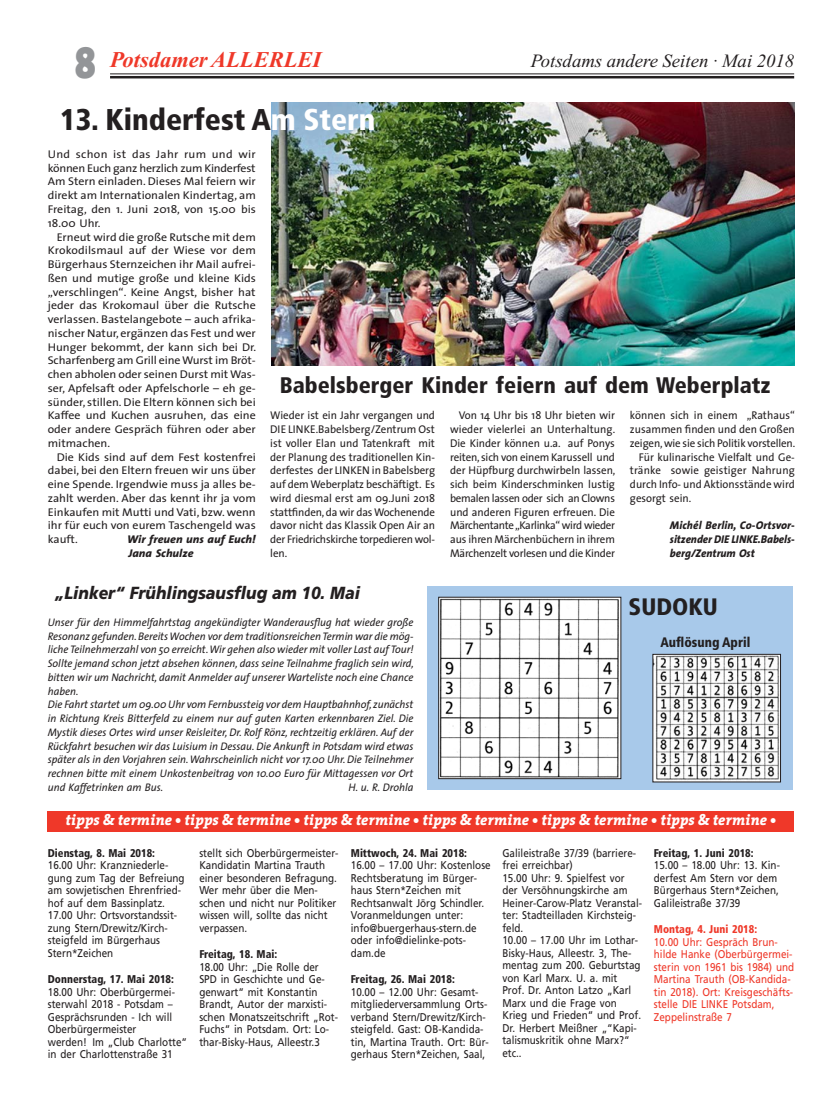
<style>
.page{position:relative;width:833px;height:1117px;background:#fff}
.page>*{position:absolute;margin:0;border:0;box-sizing:border-box;transform-origin:0 0}
.t1{font:45px "The Sans Black Expert";color:#939598;scale:.85 1}
.t2{font:900 condensed 30px "Frutiger";color:#231f20}
.t3{font:900 condensed 23.75px "Frutiger";color:#231f20}
.t4{font:900 condensed 22.5px "Frutiger";color:#231f20}
.t5{font:italic 700 22.5px "Times New Roman";color:#ef3829}
.t6{font:italic 18.75px "Times New Roman";color:#231f20}
.t7{font:italic 900 17.5px "Frutiger";color:#231f20;scale:.9 1}
.t8{font:italic 800 15px "The Serif";color:#fff}
.t9{font:900 condensed 13.75px "Frutiger";color:#231f20;scale:.95 1}
.t10{font:11.25px/12.5px "Frutiger";color:#231f20;scale:.88 1}
.t11{font:11.25px/13.8px "The Sans";color:#231f20;text-align:justify;scale:1.06 1}
.t12{font:11.25px/13.8px "The Sans";color:#231f20;text-align:justify}
.t13{font:11.25px/12.5px "Frutiger";color:#ef3829;scale:.88 1}
.t14{font:900 condensed 11.25px "Frutiger";color:#231f20;scale:.95 1}
.t15{font:italic 800 11.25px/13.8px "The Sans";color:#231f20;text-align:justify}
.t16{font:italic 800 11.25px/13.8px "The Sans";color:#231f20;scale:1.06 1}
.t17{font:900 condensed 11.25px "Frutiger";color:#ef3829;scale:.95 1}
.t18{font:italic 11px/13.8px "The Sans";color:#231f20;scale:.96 1}
.s1{color:#fff}
</style>
<div class="page">
<hr style="left:110px;top:73px;width:684px;height:1px;background:#231f20">
<hr style="left:110px;top:76px;width:684px;height:2px;background:#231f20">
<div style="left:48px;top:811px;width:746px;height:20px;background:#ef3829"></div>
<div style="left:427px;top:586px;width:365px;height:203px;background:#a8c9ea"></div>
<img style="left:440px;top:598px;width:179px;height:178px">
<div style="left:438px;top:596px;width:183px;height:182px;border:1px solid #231f20"></div>
<img style="left:654px;top:655px;width:125px;height:125px">
<div style="left:652px;top:653px;width:129px;height:129px;border:1px solid #231f20"></div>
<img style="left:271px;top:102px;width:524px;height:263px">
<h1 class="t1" style="left:75px;top:36px;width:26px">8</h1>
<h3 class="t5" style="left:110px;top:52px;width:213px">Potsdamer ALLERLEI</h3>
<h3 class="t6" style="left:531px;top:54px;width:265px">Potsdams andere Seiten · Mai 2018</h3>
<h2 class="t2" style="left:60px;top:107px;width:317px">13. Kinderfest A<span class="s1">m Stern</span></h2>
<p class="t11" style="left:48px;top:148px;width:198px">Und schon ist das Jahr rum und wir können Euch ganz herzlich zum Kinderfest Am Stern einladen. Dieses Mal feiern wir direkt am Internationalen Kindertag, am Freitag, den 1. Juni 2018, von 15.00 bis 18.00 Uhr.</p>
<p class="t11" style="left:48px;top:231px;width:198px;text-indent:9px">Erneut wird die große Rutsche mit dem Krokodilsmaul auf der Wiese vor dem Bürgerhaus Sternzeichen ihr Mail aufrei&shy;ßen und mutige große und kleine Kids „verschlingen“. Keine Angst, bisher hat jeder das Krokomaul über die Rutsche verlassen. Bastelangebote – auch afrika&shy;nischer Natur, ergänzen das Fest und wer Hunger bekommt, der kann sich bei Dr.<br>Scharfenberg am Grill eine Wurst im Bröt&shy;chen abholen oder seinen Durst mit Was&shy;ser, Apfelsaft oder Apfelschorle – eh ge&shy;sünder, stillen. Die Eltern können sich bei Kaffee und Kuchen ausruhen, das eine oder andere Gespräch führen oder aber mitmachen.</p>
<p class="t11" style="left:48px;top:451px;width:198px;text-indent:9px">Die Kids sind auf dem Fest kostenfrei dabei, bei den Eltern freuen wir uns über eine Spende. Irgendwie muss ja alles be&shy;zahlt werden. Aber das kennt ihr ja vom Einkaufen mit Mutti und Vati, bzw. wenn ihr für euch von eurem Taschengeld was kauft.</p>
<p class="t16" style="left:127px;top:533px;width:123px">Wir freuen uns auf Euch!<br>Jana Schulze</p>
<h3 class="t4" style="left:280px;top:376px;width:492px">Babelsberger Kinder feiern auf dem Weberplatz</h3>
<p class="t12" style="left:270px;top:410px;width:166px">Wieder ist ein Jahr vergangen und DIE LINKE.Babelsberg/Zentrum Ost ist voller Elan und Tatenkraft mit der Planung des traditionellen Kin&shy;derfestes der LINKEN in Babelsberg auf dem Weberplatz beschäftigt. Es wird diesmal erst am 09.Juni 2018 stattfinden, da wir das Wochenende davor nicht das Klassik Open Air an der Friedrichskirche torpedieren wol&shy;len.</p>
<p class="t12" style="left:450px;top:410px;width:167px;text-indent:9px">Von 14 Uhr bis 18 Uhr bieten wir wieder vielerlei an Unterhaltung.<br>Die Kinder können u.a. auf Ponys reiten, sich von einem Karussell und der Hüpfburg durchwirbeln lassen, sich beim Kinderschminken lustig bemalen lassen oder sich an Clowns und anderen Figuren erfreuen. Die Märchentante „Karlinka“ wird wieder aus ihren Märchenbüchern in ihrem Märchenzelt vorlesen und die Kinder</p>
<p class="t12" style="left:630px;top:410px;width:166px">können sich in einem „Rathaus“</p>
<p class="t12" style="left:630px;top:423px;width:166px">zusammen finden und den Großen</p>
<p class="t12" style="left:630px;top:437px;width:167px">zeigen, wie sie sich Politik vorstellen.</p>
<p class="t12" style="left:639px;top:451px;width:157px">Für kulinarische Vielfalt und Ge-</p>
<p class="t12" style="left:630px;top:465px;width:166px">tränke sowie geistiger Nahrung</p>
<p class="t12" style="left:630px;top:478px;width:166px">durch Info- und Aktionsstände wird</p>
<p class="t12" style="left:630px;top:492px;width:63px">gesorgt sein.</p>
<p class="t15" style="left:670px;top:519px;width:126px">Michél Berlin, Co-Ortsvor&shy;sitzender DIE LINKE.Babels&shy;berg/Zentrum Ost</p>
<h3 class="t7" style="left:55px;top:586px;width:340px">„Linker“ Frühlingsausflug am 10. Mai</h3>
<p class="t18" style="left:48px;top:616px;width:383px">Unser für den Himmelfahrtstag angekündigter Wanderausflug hat wieder große Resonanz gefunden. Bereits Wochen vor dem traditionsreichen Termin war die mög&shy;liche Teilnehmerzahl von 50 erreicht. Wir gehen also wieder mit voller Last auf Tour!<br>Sollte jemand schon jetzt absehen können, dass seine Teilnahme fraglich sein wird, bitten wir um Nachricht, damit Anmelder auf unserer Warteliste noch eine Chance haben.<br>Die Fahrt startet um 09.00 Uhr vom Fernbussteig vor dem Hauptbahnhof, zunächst in Richtung Kreis Bitterfeld zu einem nur auf guten Karten erkennbaren Ziel. Die Mystik dieses Ortes wird unser Reisleiter, Dr. Rolf Rönz, rechtzeitig erklären. Auf der Rückfahrt besuchen wir das Luisium in Dessau. Die Ankunft in Potsdam wird etwas später als in den Vorjahren sein. Wahrscheinlich nicht vor 17.00 Uhr. Die Teilnehmer rechnen bitte mit einem Unkostenbeitrag von 10.00 Euro für Mittagessen vor Ort und Kaffetrinken am Bus.</p>
<p class="t18" style="left:348px;top:781px;width:69px">H. u. R. Drohla</p>
<h3 class="t3" style="left:628px;top:596px;width:91px">SUDOKU</h3>
<p class="t9" style="left:660px;top:636px;width:96px">Auflösung April</p>
<h3 class="t8" style="left:65px;top:813px;width:712px">tipps &amp; termine • tipps &amp; termine • tipps &amp; termine • tipps &amp; termine • tipps &amp; termine • tipps &amp; termine •</h3>
<p class="t14" style="left:48px;top:848px;width:114px">Dienstag, 8. Mai 2018:</p>
<p class="t10" style="left:48px;top:859px;width:157px">16.00 Uhr: Kranzniederle&shy;gung zum Tag der Befreiung am sowjetischen Ehrenfried&shy;hof auf dem Bassinplatz.<br>17.00 Uhr: Ortsvorstandssit&shy;zung Stern/Drewitz/Kirch&shy;steigfeld im Bürgerhaus<br>Stern*Zeichen</p>
<p class="t14" style="left:48px;top:974px;width:134px">Donnerstag, 17. Mai 2018:</p>
<p class="t10" style="left:48px;top:986px;width:160px">18.00 Uhr: Oberbürgermei&shy;sterwahl 2018 - Potsdam –<br>Gesprächsrunden - Ich will<br>Oberbürgermeister<br>werden! Im „Club Charlotte“ in der Charlottenstraße 31</p>
<p class="t10" style="left:199px;top:847px;width:159px">stellt sich Oberbürgermeister-<br>Kandidatin Martina Trauth einer besonderen Befragung.<br>Wer mehr über die Men&shy;schen und nicht nur Politiker wissen will, sollte das nicht verpassen.</p>
<p class="t14" style="left:199px;top:949px;width:83px">Freitag, 18. Mai:</p>
<p class="t10" style="left:199px;top:961px;width:159px">18.00 Uhr: „Die Rolle der<br>SPD in Geschichte und Ge&shy;genwart“ mit Konstantin<br>Brandt, Autor der marxisti&shy;schen Monatszeitschrift „Rot-<br>Fuchs“ in Potsdam. Ort: Lo&shy;thar-Bisky-Haus, Alleestr.3</p>
<p class="t14" style="left:351px;top:848px;width:124px">Mittwoch, 24. Mai 2018:</p>
<p class="t10" style="left:351px;top:859px;width:160px">16.00 – 17.00 Uhr: Kostenlose<br>Rechtsberatung im Bürger&shy;haus Stern*Zeichen mit<br>Rechtsanwalt Jörg Schindler.<br>Voranmeldungen unter: info@buergerhaus-stern.de oder info@dielinke-pots&shy;dam.de</p>
<p class="t14" style="left:351px;top:974px;width:111px">Freitag, 26. Mai 2018:</p>
<p class="t10" style="left:351px;top:986px;width:158px">10.00 – 12.00 Uhr: Gesamt&shy;mitgliederversammlung Orts&shy;verband Stern/Drewitz/Kirch&shy;steigfeld. Gast: OB-Kandida&shy;tin, Martina Trauth. Ort: Bür&shy;gerhaus Stern*Zeichen, Saal,</p>
<p class="t10" style="left:502px;top:847px;width:160px">Galileistraße 37/39 (barriere&shy;frei erreichbar)<br>15.00 Uhr: 9. Spielfest vor der Versöhnungskirche am<br>Heiner-Carow-Platz Veranstal&shy;ter: Stadteilladen Kirchsteig&shy;feld.<br>10.00 – 17.00 Uhr im Lothar-<br>Bisky-Haus, Alleestr. 3, The&shy;mentag zum 200. Geburtstag von Karl Marx. U. a. mit<br>Prof. Dr. Anton Latzo „Karl<br>Marx und die Frage von<br>Krieg und Frieden“ und Prof.<br>Dr. Herbert Meißner „“Kapi&shy;talismuskritik ohne Marx?“ etc..</p>
<p class="t14" style="left:654px;top:848px;width:106px">Freitag, 1. Juni 2018:</p>
<p class="t10" style="left:654px;top:859px;width:145px">15.00 – 18.00 Uhr: 13. Kin&shy;derfest Am Stern vor dem<br>Bürgerhaus Stern*Zeichen,<br>Galileistraße 37/39</p>
<p class="t17" style="left:654px;top:924px;width:110px">Montag, 4. Juni 2018:</p>
<p class="t13" style="left:654px;top:936px;width:161px">10.00 Uhr: Gespräch Brun&shy;hilde Hanke (Oberbürgermei&shy;sterin von 1961 bis 1984) und<br>Martina Trauth (OB-Kandida&shy;tin 2018). Ort: Kreisgeschäfts&shy;stelle DIE LINKE Potsdam,<br>Zeppelinstraße 7</p>
</div>
